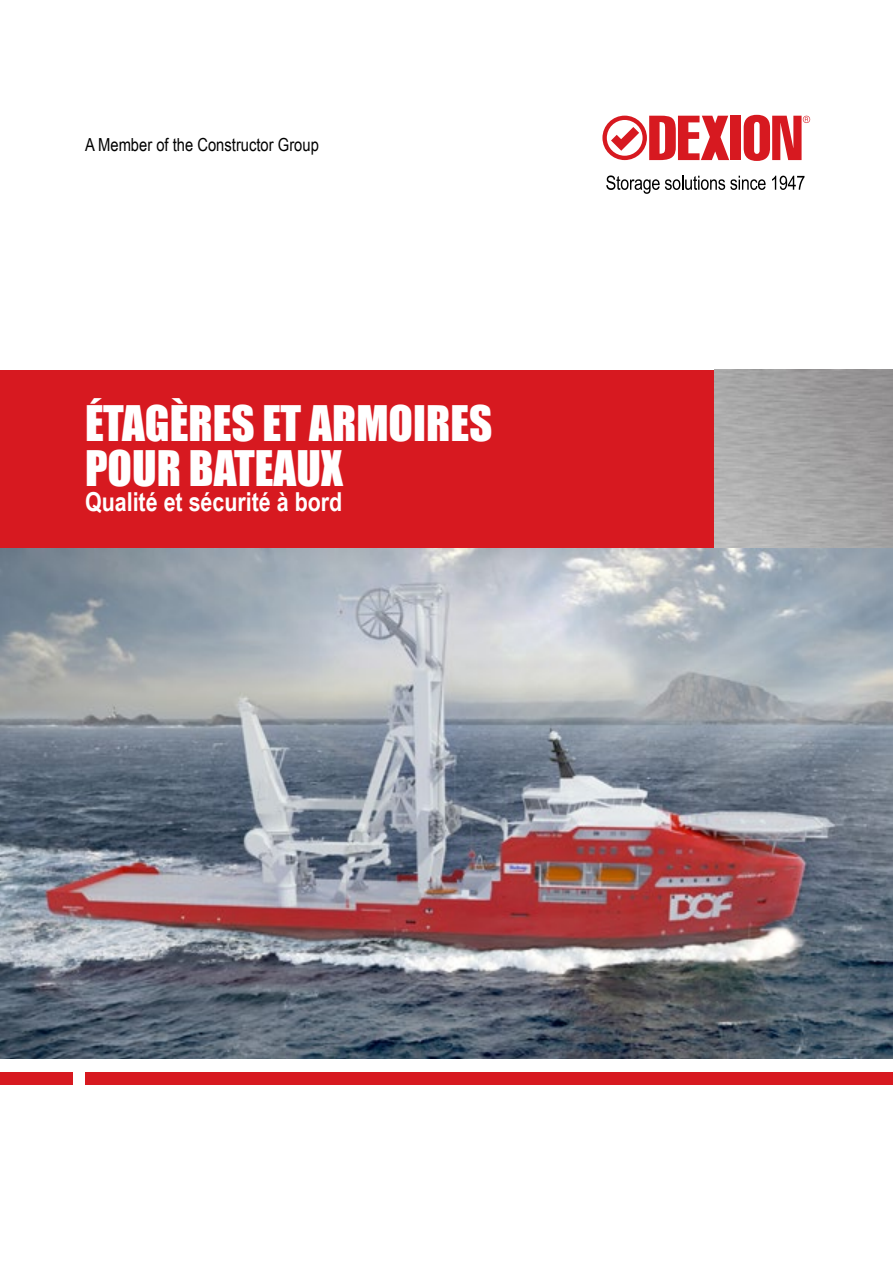
<style>
.page{position:relative;width:893px;height:1263px;background:#fff}
.page>*{position:absolute;margin:0;border:0;box-sizing:border-box;transform-origin:0 0}
.t1{font:45px/45px "Impact";color:#fff}
.t2{font:700 26.1px "Arial Narrow";color:#fff}
.t3{font:18px "Arial Narrow";color:#000}
</style>
<div class="page">
<div style="left:85px;top:1071px;width:808px;height:13px;background:#d71920"></div>
<div style="left:0;top:1071px;width:72px;height:13px;background:#d71920"></div>
<div style="left:0;top:370px;width:714px;height:179px;background:#d71920"></div>
<div style="left:731px;top:116px;width:10px;height:44px;background:#d71920"></div>
<svg style="left:602px;top:116px;width:127px;height:44px"></svg>
<svg style="left:744px;top:115px;width:66px;height:46px"></svg>
<svg style="left:606px;top:175px;width:160px;height:19px"></svg>
<svg style="left:772px;top:176px;width:32px;height:14px"></svg>
<img style="left:0;top:549px;width:893px;height:510px">
<p class="t3" style="left:85px;top:131px;width:235px">A Member of the Constructor Group</p>
<p class="t1" style="left:85px;top:399px;width:409px">ÉTAGÈRES ET ARMOIRES<br>POUR BATEAUX</p>
<p class="t2" style="left:85px;top:482px;width:259px">Qualité et sécurité à bord</p>
</div>
